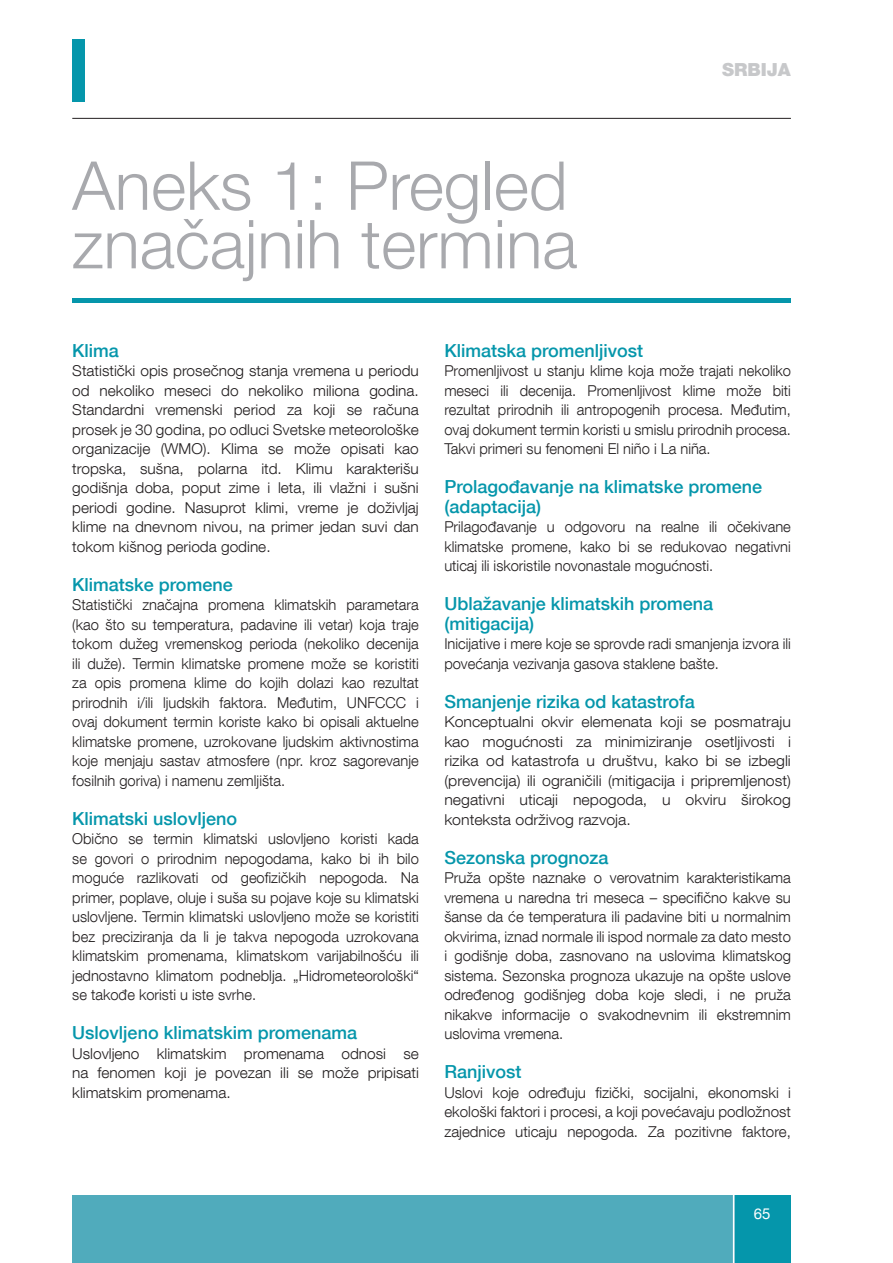
<style>
.page{position:relative;width:893px;height:1263px;background:#fff}
.page>*{position:absolute;margin:0;border:0;box-sizing:border-box;transform-origin:0 0}
.t1{font:300 67.5px/58.5px "Helvetica Neue LT Com";color:#a8a9ad}
.t2{font:500 18px/19.5px "Helvetica Neue LT Com";color:#0596ab}
.t3{font:900 18px "Helvetica Neue LT Com";color:#c7c8ca}
.t4{font:300 15px/19.5px "Helvetica Neue LT Com";color:#231f20;text-align:justify}
.t5{font:300 15px/19.5px "Helvetica Neue LT Com";color:#231f20;text-align:justify;scale:1.06 1}
.t6{font:15px "Helvetica Neue LT Com";color:#fff}
</style>
<div class="page">
<hr style="left:72px;top:118px;width:719px;height:1px;background:#231f20">
<div style="left:734px;top:1195px;width:57px;height:68px;background:#0596ab"></div>
<div style="left:72px;top:1195px;width:663px;height:68px;background:#50abbc"></div>
<div style="left:72px;top:39px;width:13px;height:63px;background:#0596ab"></div>
<hr style="left:733px;top:1185px;width:1px;height:78px;background:#fff">
<hr style="left:73px;top:298px;width:718px;height:4px;background:#0596ab">
<h1 class="t1" style="left:72px;top:155px;width:507px">Aneks 1: Pregled značajnih termina</h1>
<p class="t3" style="left:722px;top:59px;width:70px">SRBIJA</p>
<p class="t2" style="left:72px;top:340px;width:48px">Klima</p>
<p class="t4" style="left:72px;top:361px;width:348px">Statistički opis prosečnog stanja vremena u periodu od nekoliko meseci do nekoliko miliona godina.<br>Standardni vremenski period za koji se računa prosek je 30 godina, po odluci Svetske meteorološke organizacije (WMO). Klima se može opisati kao tropska, sušna, polarna itd. Klimu karakterišu godišnja doba, poput zime i leta, ili vlažni i sušni periodi godine. Nasuprot klimi, vreme je doživljaj klime na dnevnom nivou, na primer jedan suvi dan tokom kišnog perioda godine.</p>
<p class="t2" style="left:72px;top:574px;width:162px">Klimatske promene</p>
<p class="t4" style="left:72px;top:595px;width:348px">Statistički značajna promena klimatskih parametara (kao što su temperatura, padavine ili vetar) koja traje tokom dužeg vremenskog perioda (nekoliko decenija ili duže). Termin klimatske promene može se koristiti za opis promena klime do kojih dolazi kao rezultat prirodnih i/ili ljudskih faktora. Međutim, UNFCCC i ovaj dokument termin koriste kako bi opisali aktuelne klimatske promene, uzrokovane ljudskim aktivnostima koje menjaju sastav atmosfere (npr. kroz sagorevanje fosilnih goriva) i namenu zemljišta.</p>
<p class="t2" style="left:72px;top:808px;width:166px">Klimatski uslovljeno</p>
<p class="t4" style="left:72px;top:829px;width:348px">Obično se termin klimatski uslovljeno koristi kada se govori o prirodnim nepogodama, kako bi ih bilo moguće razlikovati od geofizičkih nepogoda. Na primer, poplave, oluje i suša su pojave koje su klimatski uslovljene. Termin klimatski uslovljeno može se koristiti bez preciziranja da li je takva nepogoda uzrokovana klimatskim promenama, klimatskom varijabilnošću ili jednostavno klimatom podneblja. „Hidrometeorološki“ se takođe koristi u iste svrhe.</p>
<p class="t2" style="left:72px;top:1023px;width:286px">Uslovljeno klimatskim promenama</p>
<p class="t4" style="left:72px;top:1043px;width:348px">Uslovljeno klimatskim promenama odnosi se na fenomen koji je povezan ili se može pripisati klimatskim promenama.</p>
<p class="t2" style="left:444px;top:340px;width:200px">Klimatska promenljivost</p>
<p class="t4" style="left:444px;top:361px;width:348px">Promenljivost u stanju klime koja može trajati nekoliko meseci ili decenija. Promenljivost klime može biti rezultat prirodnih ili antropogenih procesa. Međutim, ovaj dokument termin koristi u smislu prirodnih procesa.<br>Takvi primeri su fenomeni El niño i La niña.</p>
<p class="t2" style="left:444px;top:477px;width:319px">Prolagođavanje na klimatske promene (adaptacija)</p>
<p class="t4" style="left:444px;top:517px;width:348px">Prilagođavanje u odgovoru na realne ili očekivane klimatske promene, kako bi se redukovao negativni uticaj ili iskoristile novonastale mogućnosti.</p>
<p class="t2" style="left:444px;top:594px;width:270px">Ublažavanje klimatskih promena (mitigacija)</p>
<p class="t4" style="left:444px;top:634px;width:348px">Inicijative i mere koje se sprovde radi smanjenja izvora ili povećanja vezivanja gasova staklene bašte.</p>
<p class="t2" style="left:444px;top:691px;width:252px">Smanjenje rizika od katastrofa</p>
<p class="t5" style="left:444px;top:712px;width:328px">Konceptualni okvir elemenata koji se posmatraju kao mogućnosti za minimiziranje osetljivosti i rizika od katastrofa u društvu, kako bi se izbegli (prevencija) ili ograničili (mitigacija i pripremljenost) negativni uticaji nepogoda, u okviru širokog konteksta održivog razvoja.</p>
<p class="t2" style="left:444px;top:847px;width:166px">Sezonska prognoza</p>
<p class="t4" style="left:444px;top:868px;width:348px">Pruža opšte naznake o verovatnim karakteristikama vremena u naredna tri meseca – specifično kakve su šanse da će temperatura ili padavine biti u normalnim okvirima, iznad normale ili ispod normale za dato mesto i godišnje doba, zasnovano na uslovima klimatskog sistema. Sezonska prognoza ukazuje na opšte uslove određenog godišnjeg doba koje sledi, i ne pruža nikakve informacije o svakodnevnim ili ekstremnim uslovima vremena.</p>
<p class="t2" style="left:444px;top:1062px;width:79px">Ranjivost</p>
<p class="t4" style="left:444px;top:1082px;width:348px">Uslovi koje određuju fizički, socijalni, ekonomski i ekološki faktori i procesi, a koji povećavaju podložnost zajednice uticaju nepogoda. Za pozitivne faktore,</p>
<p class="t6" style="left:754px;top:1204px;width:18px">65</p>
</div>
